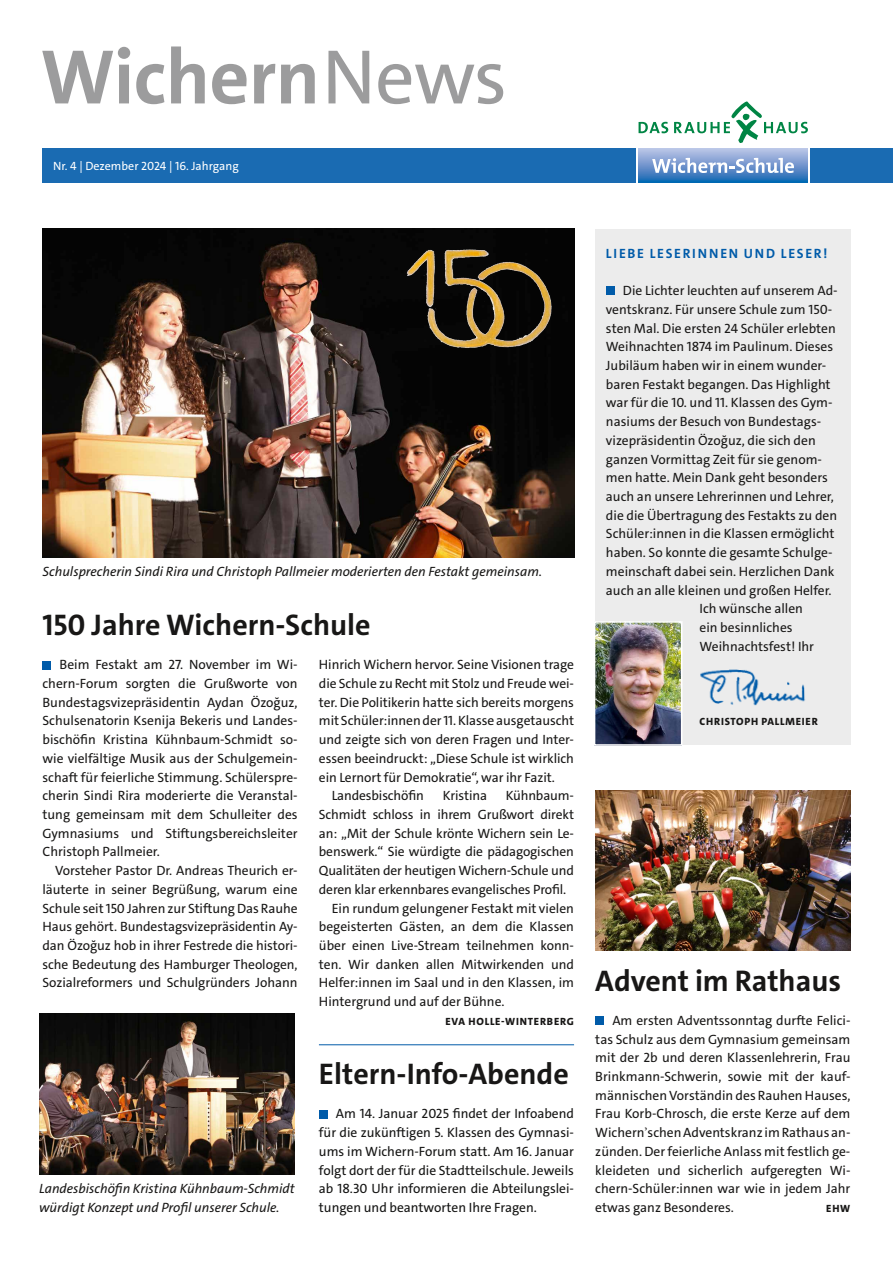
<style>
.page{position:relative;width:893px;height:1263px;background:#fff}
.page>*{position:absolute;margin:0;border:0;box-sizing:border-box;transform-origin:0 0}
.t1{font:700 78px "The Sans";letter-spacing:-.01em;color:#9c9c9d}
.t2{font:700 30px "The Sans";color:#181716}
.t3{font:13.5px/18.8px "The Sans";color:#181716;text-align:justify}
.t4{font:13.5px/18.8px "The Sans";color:#141413;text-align:justify}
.t5{font:italic 13.5px/18.8px "The Sans";color:#181716}
.t6{font:700 13.5px "The Sans";letter-spacing:.125em;color:#005ba9}
.t7{font:12px "The Sans";color:#fff}
.t8{font:800 10.5px "The Sans";letter-spacing:.075em;color:#181716}
.s1{font-weight:400}
.s2{font-family:"Minion Pro"}
</style>
<div class="page">
<img style="left:39px;top:1013px;width:255px;height:161px">
<div style="left:43px;top:149px;width:850px;height:34px;background:#1a6bb2"></div>
<svg style="left:636px;top:148px;width:174px;height:35px"></svg>
<hr style="left:639px;top:149px;width:169px;height:1px;background:#b9c6e7">
<hr style="left:639px;top:150px;width:169px;height:1px;background:#b6c3e5">
<hr style="left:639px;top:151px;width:169px;height:1px;background:#b1c0e3">
<hr style="left:639px;top:152px;width:169px;height:1px;background:#adbde2">
<hr style="left:639px;top:153px;width:169px;height:1px;background:#a9b9e0">
<hr style="left:639px;top:154px;width:169px;height:1px;background:#a5b7df">
<hr style="left:639px;top:155px;width:169px;height:1px;background:#a0b3dd">
<hr style="left:639px;top:156px;width:169px;height:1px;background:#9cb1dc">
<hr style="left:639px;top:157px;width:169px;height:1px;background:#97adda">
<hr style="left:639px;top:158px;width:169px;height:1px;background:#93abd9">
<hr style="left:639px;top:159px;width:169px;height:1px;background:#8fa7d7">
<hr style="left:639px;top:160px;width:169px;height:1px;background:#89a4d5">
<hr style="left:639px;top:161px;width:169px;height:1px;background:#86a1d4">
<hr style="left:639px;top:162px;width:169px;height:1px;background:#819ed2">
<hr style="left:639px;top:163px;width:169px;height:1px;background:#7c9bd1">
<hr style="left:639px;top:164px;width:169px;height:1px;background:#7798cf">
<hr style="left:639px;top:165px;width:169px;height:1px;background:#7395ce">
<hr style="left:639px;top:166px;width:169px;height:1px;background:#6d92cc">
<hr style="left:639px;top:167px;width:169px;height:1px;background:#6990ca">
<hr style="left:639px;top:168px;width:169px;height:1px;background:#638cc8">
<hr style="left:639px;top:169px;width:169px;height:1px;background:#5f8ac7">
<hr style="left:639px;top:170px;width:169px;height:1px;background:#5987c5">
<hr style="left:639px;top:171px;width:169px;height:1px;background:#5484c4">
<hr style="left:639px;top:172px;width:169px;height:1px;background:#4e81c2">
<hr style="left:639px;top:173px;width:169px;height:1px;background:#497fc1">
<hr style="left:639px;top:174px;width:169px;height:1px;background:#437cbf">
<hr style="left:639px;top:175px;width:169px;height:1px;background:#3d7abe">
<hr style="left:639px;top:176px;width:169px;height:1px;background:#3677bc">
<hr style="left:639px;top:177px;width:169px;height:1px;background:#3075bb">
<hr style="left:639px;top:178px;width:169px;height:1px;background:#2872b9">
<hr style="left:639px;top:179px;width:169px;height:1px;background:#1e6fb7">
<hr style="left:639px;top:180px;width:169px;height:1px;background:#136db6">
<hr style="left:639px;top:181px;width:169px;height:1px;background:#006ab4">
<hr style="left:639px;top:182px;width:169px;height:1px;background:#0068b2">
<hr style="left:639px;top:183px;width:169px;height:1px;background:#0068b2">
<svg style="left:652px;top:158px;width:142px;height:15px"></svg>
<svg style="left:639px;top:122px;width:29px;height:11px"></svg>
<svg style="left:674px;top:101px;width:134px;height:42px"></svg>
<img style="left:43px;top:229px;width:531px;height:328px">
<div style="left:595px;top:229px;width:255px;height:515px;background:#ececec"></div>
<div style="left:606px;top:287px;width:8px;height:8px;background:#005ba9"></div>
<img style="left:700px;top:669px;width:105px;height:37px">
<img style="left:597px;top:624px;width:82px;height:119px">
<div style="left:594px;top:621px;width:88px;height:125px;border:2px solid #fff"></div>
<img style="left:405px;top:244px;width:150px;height:107px">
<div style="left:43px;top:661px;width:8px;height:8px;background:#005ba9"></div>
<div style="left:595px;top:1016px;width:9px;height:9px;background:#005ba9"></div>
<img style="left:595px;top:790px;width:255px;height:160px">
<div style="left:319px;top:1110px;width:8px;height:8px;background:#005ba9"></div>
<hr style="left:319px;top:1044px;width:255px;height:1px;background:#005ba9">
<h1 class="t1" style="left:40px;top:27px;width:468px">Wichern<span class="s1">News</span></h1>
<p class="t7" style="left:53px;top:158px;width:187px">Nr. 4 | Dezember 2024 | 16. Jahrgang</p>
<p class="t6" style="left:606px;top:244px;width:223px">LIEBE LESERINNEN UND LESER!</p>
<p class="t3" style="left:623px;top:281px;width:216px">Die Lichter leuchten auf unserem Ad-</p>
<p class="t3" style="left:606px;top:300px;width:228px">ventskranz. Für unsere Schule zum 150-</p>
<p class="t3" style="left:606px;top:319px;width:231px">sten Mal. Die ersten 24 Schüler erlebten</p>
<p class="t3" style="left:606px;top:337px;width:229px">Weihnachten 1874 im Paulinum. Dieses</p>
<p class="t3" style="left:606px;top:356px;width:222px">Jubiläum haben wir in einem wunder-</p>
<p class="t3" style="left:606px;top:375px;width:226px">baren Festakt begangen. Das Highlight</p>
<p class="t3" style="left:606px;top:394px;width:228px">war für die 10. und 11. Klassen des Gym-</p>
<p class="t3" style="left:606px;top:412px;width:217px">nasiums der Besuch von Bundestags-</p>
<p class="t3" style="left:606px;top:431px;width:211px">vizepräsidentin Özoğuz, die sich den</p>
<p class="t3" style="left:606px;top:450px;width:218px">ganzen Vormittag Zeit für sie genom-</p>
<p class="t3" style="left:606px;top:468px;width:224px">men hatte. Mein Dank geht besonders</p>
<p class="t3" style="left:606px;top:487px;width:229px">auch an unsere Lehrerinnen und Lehrer,</p>
<p class="t3" style="left:606px;top:506px;width:233px">die die Übertragung des Festakts zu den</p>
<p class="t3" style="left:606px;top:524px;width:230px">Schüler:innen in die Klassen ermöglicht</p>
<p class="t3" style="left:606px;top:543px;width:228px">haben. So konnte die gesamte Schulge-</p>
<p class="t3" style="left:606px;top:562px;width:230px">meinschaft dabei sein. Herzlichen Dank</p>
<p class="t3" style="left:606px;top:581px;width:227px">auch an alle kleinen und großen Helfer.</p>
<p class="t3" style="left:699px;top:599px;width:105px">Ich wünsche allen</p>
<p class="t3" style="left:699px;top:618px;width:95px">ein besinnliches</p>
<p class="t3" style="left:699px;top:637px;width:116px">Weihnachtsfest! Ihr</p>
<p class="t5" style="left:43px;top:562px;width:501px">Schulsprecherin Sindi Rira und Christoph Pallmeier moderierten den Festakt gemeinsam.</p>
<h2 class="t2" style="left:43px;top:606px;width:330px">150 Jahre Wichern-Schule</h2>
<p class="t3" style="left:319px;top:655px;width:257px">Hinrich Wichern hervor. Seine Visionen trage</p>
<p class="t3" style="left:319px;top:674px;width:257px">die Schule zu Recht mit Stolz und Freude wei-</p>
<p class="t3" style="left:319px;top:693px;width:257px">ter. Die Politikerin hatte sich bereits morgens</p>
<p class="t3" style="left:319px;top:712px;width:257px">mit Schüler:innen der 11. Klasse ausgetauscht</p>
<p class="t3" style="left:319px;top:730px;width:257px">und zeigte sich von deren Fragen und Inter-</p>
<p class="t3" style="left:319px;top:749px;width:257px">essen beeindruckt: „Diese Schule ist wirklich</p>
<p class="t3" style="left:319px;top:768px;width:238px">ein Lernort für Demokratie“, war ihr Fazit.</p>
<p class="t3" style="left:332px;top:786px;width:94px">Landesbischöfin</p>
<p class="t3" style="left:443px;top:786px;width:46px">Kristina</p>
<p class="t3" style="left:506px;top:786px;width:70px">Kühnbaum-</p>
<p class="t3" style="left:319px;top:805px;width:257px">Schmidt schloss in ihrem Grußwort direkt</p>
<p class="t3" style="left:319px;top:824px;width:257px">an: „Mit der Schule krönte Wichern sein Le-</p>
<p class="t3" style="left:319px;top:843px;width:257px">benswerk.“ Sie würdigte die pädagogischen</p>
<p class="t3" style="left:319px;top:861px;width:257px">Qualitäten der heutigen Wichern-Schule und</p>
<p class="t3" style="left:319px;top:880px;width:249px">deren klar erkennbares evangelisches Profil.</p>
<p class="t3" style="left:332px;top:899px;width:244px">Ein rundum gelungener Festakt mit vielen</p>
<p class="t3" style="left:319px;top:917px;width:257px">begeisterten Gästen, an dem die Klassen</p>
<p class="t3" style="left:319px;top:936px;width:257px">über einen Live-Stream teilnehmen konn-</p>
<p class="t3" style="left:319px;top:955px;width:257px">ten. Wir danken allen Mitwirkenden und</p>
<p class="t3" style="left:319px;top:974px;width:257px">Helfer:innen im Saal und in den Klassen, im</p>
<p class="t3" style="left:319px;top:992px;width:187px">Hintergrund und auf der Bühne.</p>
<p class="t8" style="left:445px;top:1014px;width:130px">EVA HOLLE-WINTERBERG</p>
<p class="t3" style="left:595px;top:1011px;width:257px;text-indent:17px">Am ersten Adventssonntag durfte Felici&shy;tas Schulz aus dem Gymnasium gemeinsam mit der 2b und deren Klassenlehrerin, Frau Brinkmann-Schwerin, sowie mit der kauf&shy;männischen Vorständin des Rauhen Hauses, Frau Korb-Chrosch, die erste Kerze auf dem Wichern<span class="s2">’</span>schen Adventskranz im Rathaus an&shy;zünden. Der feierliche Anlass mit festlich ge&shy;kleideten und sicherlich aufgeregten Wi&shy;chern-Schüler:innen war wie in jedem Jahr etwas ganz Besonderes.</p>
<p class="t3" style="left:43px;top:655px;width:257px;text-indent:17px">Beim Festakt am 27. November im Wi&shy;chern-Forum sorgten die Grußworte von Bundestagsvizepräsidentin Aydan Özoğuz, Schulsenatorin Ksenija Bekeris und Landes&shy;bischöfin Kristina Kühnbaum-Schmidt so&shy;wie vielfältige Musik aus der Schulgemein&shy;schaft für feierliche Stimmung. Schülerspre&shy;cherin Sindi Rira moderierte die Veranstal&shy;tung gemeinsam mit dem Schulleiter des Gymnasiums und Stiftungsbereichsleiter Christoph Pallmeier.</p>
<p class="t3" style="left:43px;top:861px;width:257px;text-indent:13px">Vorsteher Pastor Dr. Andreas Theurich er&shy;läuterte in seiner Begrüßung, warum eine Schule seit 150 Jahren zur Stiftung Das Rauhe Haus gehört. Bundestagsvizepräsidentin Ay&shy;dan Özoğuz hob in ihrer Festrede die histori&shy;sche Bedeutung des Hamburger Theologen, Sozialreformers und Schulgründers Johann</p>
<p class="t8" style="left:699px;top:715px;width:120px">CHRISTOPH PALLMEIER</p>
<h2 class="t2" style="left:595px;top:961px;width:247px">Advent im Rathaus</h2>
<h2 class="t2" style="left:319px;top:1055px;width:251px">Eltern-Info-Abende</h2>
<p class="t4" style="left:319px;top:1104px;width:257px;text-indent:17px">Am 14. Januar 2025 findet der Infoabend für die zukünftigen 5. Klassen des Gymnasi&shy;ums im Wichern-Forum statt. Am 16. Januar folgt dort der für die Stadtteilschule. Jeweils ab 18.30 Uhr informieren die Abteilungslei&shy;tungen und beantworten Ihre Fragen.</p>
<p class="t5" style="left:39px;top:1179px;width:257px">Landesbischöfin Kristina Kühnbaum-Schmidt würdigt Konzept und Profil unserer Schule.</p>
<p class="t8" style="left:826px;top:1202px;width:26px">EHW</p>
</div>
